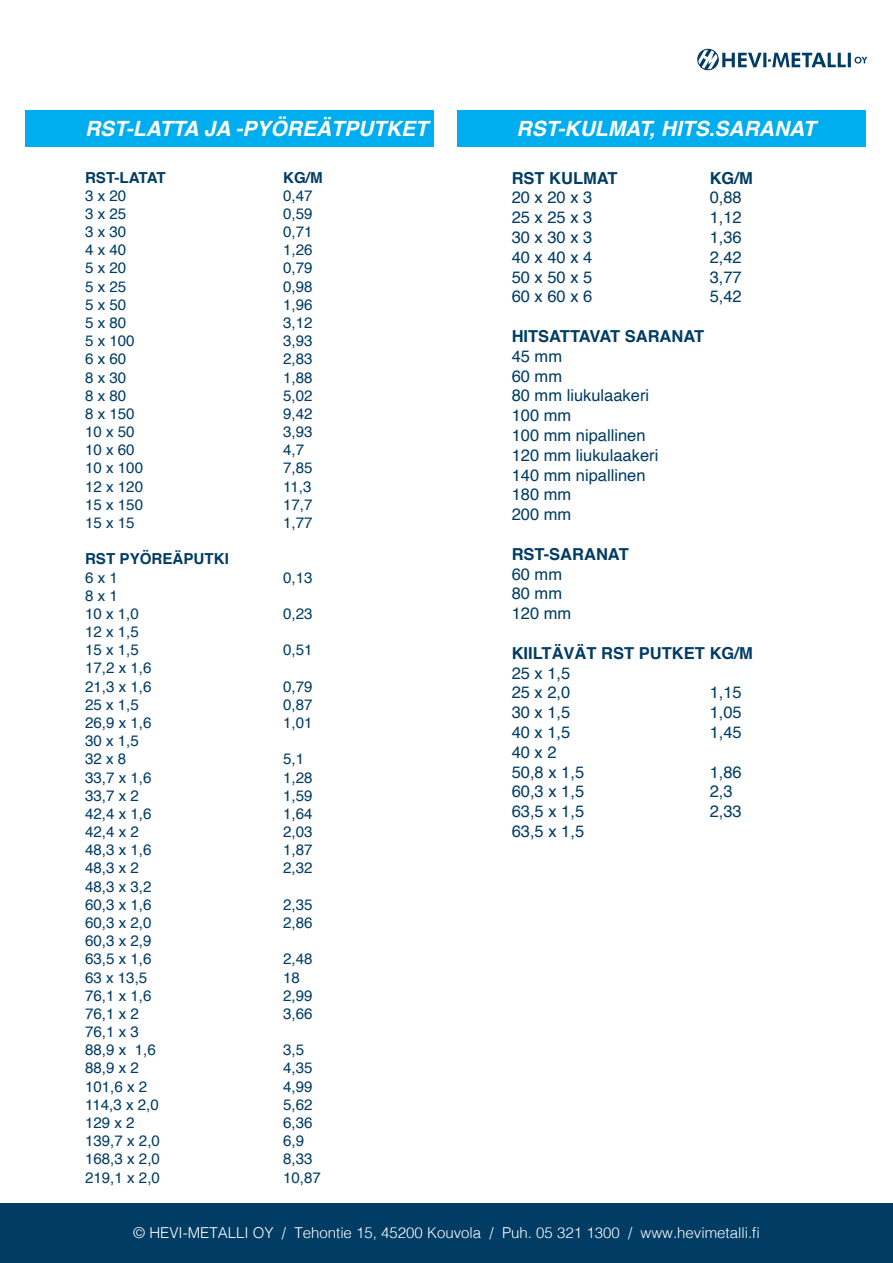
<style>
.page{position:relative;width:893px;height:1263px;background:#fff}
.page>*{position:absolute;margin:0;border:0;box-sizing:border-box;transform-origin:0 0}
.t1{font:italic 700 21px "Helvetica";color:#fff}
.t2{font:16.5px/19.8px "Helvetica";color:#003c64}
.t3{font:700 16.5px "Helvetica";color:#003c64}
.t4{font:15.15px/18.1px "Helvetica";color:#003c64}
.t5{font:700 15.15px "Helvetica";color:#003c64}
.t6{font:700 15.15px "Helvetica";letter-spacing:-.035em;color:#003c64}
.t7{font:300 15px "Helvetica";color:#fff}
</style>
<div class="page">
<div style="left:0;top:1203px;width:893px;height:60px;background:#003c64"></div>
<svg style="left:699px;top:49px;width:168px;height:21px"></svg>
<div style="left:697px;top:49px;width:21px;height:21px;border:1px solid #003c64;border-radius:50%"></div>
<div style="left:26px;top:111px;width:408px;height:36px;background:#00aeef"></div>
<div style="left:457px;top:111px;width:408px;height:36px;background:#00aeef"></div>
<h1 class="t1" style="left:85px;top:116px;width:345px">RST-LATTA JA -PYÖREÄTPUTKET</h1>
<h1 class="t1" style="left:517px;top:116px;width:301px">RST-KULMAT, HITS.SARANAT</h1>
<p class="t3" style="left:512px;top:164px;width:108px">RST KULMAT</p>
<p class="t3" style="left:710px;top:164px;width:45px">KG/M</p>
<p class="t2" style="left:512px;top:188px;width:82px">20 x 20 x 3</p>
<p class="t2" style="left:710px;top:188px;width:34px">0,88</p>
<p class="t2" style="left:512px;top:208px;width:82px">25 x 25 x 3</p>
<p class="t2" style="left:710px;top:208px;width:34px">1,12</p>
<p class="t2" style="left:512px;top:228px;width:82px">30 x 30 x 3</p>
<p class="t2" style="left:710px;top:228px;width:34px">1,36</p>
<p class="t2" style="left:512px;top:248px;width:82px">40 x 40 x 4</p>
<p class="t2" style="left:710px;top:248px;width:34px">2,42</p>
<p class="t2" style="left:512px;top:267px;width:82px">50 x 50 x 5</p>
<p class="t2" style="left:710px;top:267px;width:34px">3,77</p>
<p class="t2" style="left:512px;top:287px;width:82px">60 x 60 x 6</p>
<p class="t2" style="left:710px;top:287px;width:34px">5,42</p>
<p class="t3" style="left:512px;top:323px;width:194px">HITSATTAVAT SARANAT</p>
<p class="t2" style="left:512px;top:347px;width:148px">45 mm<br>60 mm<br>80 mm liukulaakeri<br>100 mm<br>100 mm nipallinen<br>120 mm liukulaakeri<br>140 mm nipallinen<br>180 mm<br>200 mm</p>
<p class="t3" style="left:512px;top:541px;width:119px">RST-SARANAT</p>
<p class="t2" style="left:512px;top:564px;width:61px">60 mm<br>80 mm<br>120 mm</p>
<p class="t3" style="left:512px;top:640px;width:243px">KIILTÄVÄT RST PUTKET KG/M</p>
<p class="t2" style="left:512px;top:663px;width:60px">25 x 1,5<br>25 x 2,0</p>
<p class="t6" style="left:85px;top:165px;width:82px">RST-LATAT</p>
<p class="t5" style="left:283px;top:165px;width:41px">KG/M</p>
<p class="t4" style="left:85px;top:187px;width:43px">3 x 20</p>
<p class="t4" style="left:283px;top:187px;width:31px">0,47</p>
<p class="t4" style="left:85px;top:205px;width:43px">3 x 25</p>
<p class="t4" style="left:283px;top:205px;width:31px">0,59</p>
<p class="t4" style="left:85px;top:223px;width:43px">3 x 30</p>
<p class="t4" style="left:283px;top:223px;width:31px">0,71</p>
<p class="t4" style="left:85px;top:241px;width:43px">4 x 40</p>
<p class="t4" style="left:283px;top:241px;width:31px">1,26</p>
<p class="t4" style="left:85px;top:259px;width:43px">5 x 20</p>
<p class="t4" style="left:283px;top:259px;width:31px">0,79</p>
<p class="t4" style="left:85px;top:278px;width:43px">5 x 25</p>
<p class="t4" style="left:283px;top:278px;width:31px">0,98</p>
<p class="t4" style="left:85px;top:296px;width:43px">5 x 50</p>
<p class="t4" style="left:283px;top:296px;width:31px">1,96</p>
<p class="t4" style="left:85px;top:314px;width:43px">5 x 80</p>
<p class="t4" style="left:283px;top:314px;width:31px">3,12</p>
<p class="t4" style="left:85px;top:332px;width:51px">5 x 100</p>
<p class="t4" style="left:283px;top:332px;width:31px">3,93</p>
<p class="t4" style="left:85px;top:350px;width:43px">6 x 60</p>
<p class="t4" style="left:283px;top:350px;width:31px">2,83</p>
<p class="t4" style="left:85px;top:369px;width:43px">8 x 30</p>
<p class="t4" style="left:283px;top:369px;width:31px">1,88</p>
<p class="t4" style="left:85px;top:387px;width:43px">8 x 80</p>
<p class="t4" style="left:283px;top:387px;width:31px">5,02</p>
<p class="t4" style="left:85px;top:405px;width:51px">8 x 150</p>
<p class="t4" style="left:283px;top:405px;width:31px">9,42</p>
<p class="t4" style="left:85px;top:423px;width:51px">10 x 50</p>
<p class="t4" style="left:283px;top:423px;width:31px">3,93</p>
<p class="t4" style="left:85px;top:441px;width:51px">10 x 60</p>
<p class="t4" style="left:283px;top:441px;width:23px">4,7</p>
<p class="t4" style="left:85px;top:459px;width:60px">10 x 100</p>
<p class="t4" style="left:283px;top:459px;width:31px">7,85</p>
<p class="t4" style="left:85px;top:478px;width:60px">12 x 120</p>
<p class="t4" style="left:283px;top:478px;width:30px">11,3</p>
<p class="t4" style="left:85px;top:496px;width:60px">15 x 150</p>
<p class="t4" style="left:283px;top:496px;width:31px">17,7</p>
<p class="t4" style="left:85px;top:514px;width:51px">15 x 15</p>
<p class="t4" style="left:283px;top:514px;width:31px">1,77</p>
<p class="t5" style="left:85px;top:547px;width:145px">RST PYÖREÄPUTKI</p>
<p class="t4" style="left:85px;top:569px;width:34px">6 x 1</p>
<p class="t4" style="left:283px;top:569px;width:31px">0,13</p>
<p class="t4" style="left:85px;top:587px;width:55px">8 x 1<br>10 x 1,0</p>
<p class="t4" style="left:283px;top:605px;width:31px">0,23</p>
<p class="t4" style="left:85px;top:623px;width:55px">12 x 1,5<br>15 x 1,5</p>
<p class="t4" style="left:283px;top:641px;width:31px">0,51</p>
<p class="t4" style="left:85px;top:659px;width:68px">17,2 x 1,6<br>21,3 x 1,6</p>
<p class="t4" style="left:283px;top:678px;width:31px">0,79</p>
<p class="t2" style="left:710px;top:683px;width:34px">1,15</p>
<p class="t4" style="left:85px;top:696px;width:55px">25 x 1,5</p>
<p class="t4" style="left:283px;top:696px;width:31px">0,87</p>
<p class="t4" style="left:85px;top:714px;width:68px">26,9 x 1,6</p>
<p class="t4" style="left:283px;top:714px;width:31px">1,01</p>
<p class="t4" style="left:85px;top:732px;width:55px">30 x 1,5<br>32 x 8</p>
<p class="t2" style="left:512px;top:703px;width:60px">30 x 1,5</p>
<p class="t2" style="left:710px;top:703px;width:34px">1,05</p>
<p class="t2" style="left:512px;top:723px;width:60px">40 x 1,5</p>
<p class="t2" style="left:710px;top:723px;width:34px">1,45</p>
<p class="t2" style="left:512px;top:743px;width:74px">40 x 2<br>50,8 x 1,5</p>
<p class="t4" style="left:283px;top:750px;width:23px">5,1</p>
<p class="t2" style="left:710px;top:762px;width:34px">1,86</p>
<p class="t4" style="left:85px;top:769px;width:68px">33,7 x 1,6</p>
<p class="t4" style="left:283px;top:769px;width:31px">1,28</p>
<p class="t4" style="left:85px;top:787px;width:55px">33,7 x 2</p>
<p class="t4" style="left:283px;top:787px;width:31px">1,59</p>
<p class="t4" style="left:85px;top:805px;width:68px">42,4 x 1,6</p>
<p class="t4" style="left:283px;top:805px;width:31px">1,64</p>
<p class="t4" style="left:85px;top:823px;width:55px">42,4 x 2</p>
<p class="t4" style="left:283px;top:823px;width:31px">2,03</p>
<p class="t4" style="left:85px;top:841px;width:68px">48,3 x 1,6</p>
<p class="t4" style="left:283px;top:841px;width:31px">1,87</p>
<p class="t4" style="left:85px;top:859px;width:55px">48,3 x 2</p>
<p class="t4" style="left:283px;top:859px;width:31px">2,32</p>
<p class="t4" style="left:85px;top:878px;width:68px">48,3 x 3,2<br>60,3 x 1,6</p>
<p class="t2" style="left:512px;top:782px;width:74px">60,3 x 1,5</p>
<p class="t2" style="left:710px;top:782px;width:24px">2,3</p>
<p class="t2" style="left:512px;top:802px;width:74px">63,5 x 1,5</p>
<p class="t2" style="left:710px;top:802px;width:34px">2,33</p>
<p class="t2" style="left:512px;top:822px;width:74px">63,5 x 1,5</p>
<p class="t4" style="left:283px;top:896px;width:31px">2,35</p>
<p class="t4" style="left:85px;top:914px;width:68px">60,3 x 2,0</p>
<p class="t4" style="left:283px;top:914px;width:31px">2,86</p>
<p class="t4" style="left:85px;top:932px;width:68px">60,3 x 2,9<br>63,5 x 1,6</p>
<p class="t4" style="left:283px;top:950px;width:31px">2,48</p>
<p class="t4" style="left:85px;top:968px;width:64px">63 x 13,5</p>
<p class="t4" style="left:283px;top:968px;width:18px">18</p>
<p class="t4" style="left:85px;top:987px;width:68px">76,1 x 1,6</p>
<p class="t4" style="left:283px;top:987px;width:31px">2,99</p>
<p class="t4" style="left:85px;top:1005px;width:55px">76,1 x 2</p>
<p class="t4" style="left:283px;top:1005px;width:31px">3,66</p>
<p class="t4" style="left:85px;top:1023px;width:72px">76,1 x 3<br>88,9 x 1,6</p>
<p class="t4" style="left:283px;top:1041px;width:23px">3,5</p>
<p class="t4" style="left:85px;top:1059px;width:55px">88,9 x 2</p>
<p class="t4" style="left:283px;top:1059px;width:31px">4,35</p>
<p class="t4" style="left:85px;top:1078px;width:64px">101,6 x 2</p>
<p class="t4" style="left:283px;top:1078px;width:31px">4,99</p>
<p class="t4" style="left:85px;top:1096px;width:75px">114,3 x 2,0</p>
<p class="t4" style="left:283px;top:1096px;width:31px">5,62</p>
<p class="t4" style="left:85px;top:1114px;width:51px">129 x 2</p>
<p class="t4" style="left:283px;top:1114px;width:31px">6,36</p>
<p class="t4" style="left:85px;top:1132px;width:76px">139,7 x 2,0</p>
<p class="t4" style="left:283px;top:1132px;width:23px">6,9</p>
<p class="t4" style="left:85px;top:1150px;width:76px">168,3 x 2,0</p>
<p class="t4" style="left:283px;top:1150px;width:31px">8,33</p>
<p class="t4" style="left:85px;top:1168px;width:76px">219,1 x 2,0</p>
<p class="t4" style="left:283px;top:1168px;width:39px">10,87</p>
<p class="t7" style="left:133px;top:1219px;width:628px">© HEVI-METALLI OY / Tehontie 15, 45200 Kouvola / Puh. 05 321 1300 / www.hevimetalli.fi</p>
</div>
